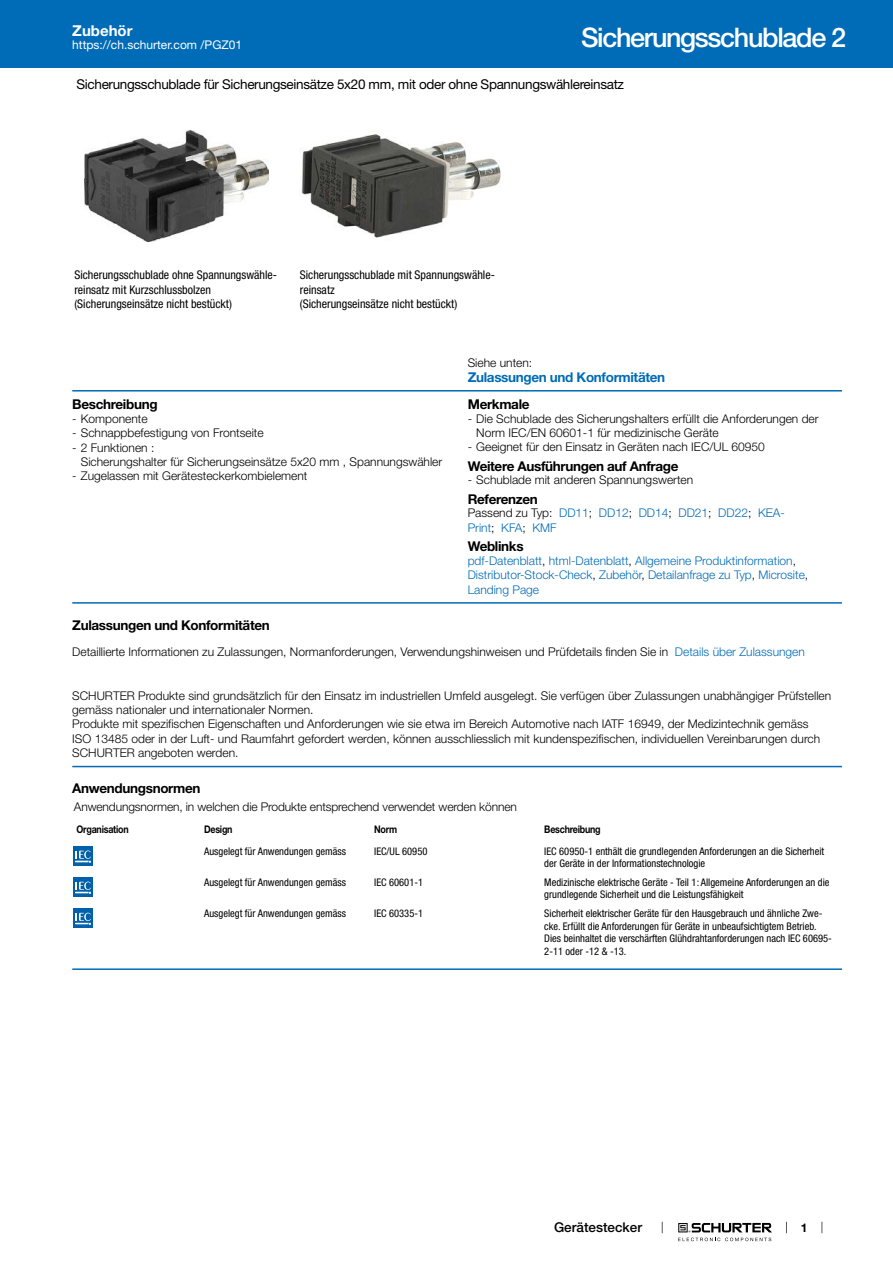
<style>
.page{position:relative;width:893px;height:1263px;background:#fff}
.page>*{position:absolute;margin:0;border:0;box-sizing:border-box;transform-origin:0 0}
.t1{font:500 27px "Helvetica Neue LT";letter-spacing:-.05em;color:#fff}
.t2{font:700 15px "Helvetica Neue LT";color:#fff}
.t3{font:700 13.5px "Helvetica Neue LT";letter-spacing:-.025em;color:#000}
.t4{font:13.5px "Helvetica Neue LT";letter-spacing:-.025em;color:#000}
.t5{font:700 13.5px "Helvetica Neue LT";letter-spacing:-.025em;color:#006bb6}
.t6{font:500 13.5px "Helvetica Neue LT";color:#000}
.t7{font:300 12px/14.4px "Helvetica Neue LT";color:#000}
.t8{font:300 12px/14.4px "Helvetica Neue LT";color:#006bb6}
.t9{font:condensed 12px/14.4px "Helvetica Neue LT";color:#000}
.t10{font:12px "Helvetica Neue LT";color:#fff}
.t11{font:700 12px "Helvetica Neue LT";color:#000}
.t12{font:condensed 10.5px/12.6px "Helvetica Neue LT";color:#000}
.t13{font:700 10.5px "Helvetica Neue LT";letter-spacing:-.025em;color:#000;scale:.85 1}
.s1{color:#000}
.s2{color:#006bb6}
</style>
<div class="page">
<svg style="left:678px;top:1223px;width:94px;height:18px"></svg>
<div style="left:0;top:0;width:893px;height:68px;background:#006bb6"></div>
<img style="left:85px;top:130px;width:183px;height:112px">
<img style="left:301px;top:134px;width:200px;height:104px">
<hr style="left:72px;top:390px;width:770px;height:1px;background:#006bb6">
<hr style="left:72px;top:602px;width:770px;height:2px;background:#006bb6">
<hr style="left:72px;top:766px;width:770px;height:1px;background:#006bb6">
<svg style="left:73px;top:846px;width:20px;height:1px"></svg>
<div style="left:73px;top:847px;width:20px;height:19px;background:#0060a9"></div>
<svg style="left:75px;top:850px;width:16px;height:13px"></svg>
<svg style="left:73px;top:877px;width:20px;height:1px"></svg>
<div style="left:73px;top:878px;width:20px;height:19px;background:#0060a9"></div>
<svg style="left:75px;top:881px;width:16px;height:13px"></svg>
<svg style="left:73px;top:908px;width:20px;height:1px"></svg>
<div style="left:73px;top:909px;width:20px;height:19px;background:#0060a9"></div>
<svg style="left:75px;top:913px;width:16px;height:12px"></svg>
<hr style="left:72px;top:968px;width:770px;height:2px;background:#006bb6">
<p class="t2" style="left:72px;top:21px;width:62px">Zubehör</p>
<p class="t10" style="left:72px;top:38px;width:171px">https://ch.schurter.com /PGZ01</p>
<h1 class="t1" style="left:581px;top:21px;width:267px">Sicherungsschublade 2</h1>
<p class="t4" style="left:77px;top:76px;width:549px">Sicherungsschublade für Sicherungseinsätze 5x20 mm, mit oder ohne Spannungswählereinsatz</p>
<p class="t9" style="left:74px;top:268px;width:204px">Sicherungsschublade ohne Spannungswähle&shy;reinsatz mit Kurzschlussbolzen (Sicherungseinsätze nicht bestückt)</p>
<p class="t9" style="left:300px;top:268px;width:197px">Sicherungsschublade mit Spannungswähle&shy;reinsatz<br>(Sicherungseinsätze nicht bestückt)</p>
<p class="t3" style="left:72px;top:396px;width:87px">Beschreibung</p>
<p class="t7" style="left:72px;top:411px;width:77px">- Komponente</p>
<p class="t7" style="left:72px;top:425px;width:193px">- Schnappbefestigung von Frontseite</p>
<p class="t7" style="left:81px;top:440px;width:363px;text-indent:-9px">- 2 Funktionen :<br>Sicherungshalter für Sicherungseinsätze 5x20 mm , Spannungswähler</p>
<p class="t7" style="left:72px;top:469px;width:237px">- Zugelassen mit Gerätesteckerkombielement</p>
<p class="t7" style="left:468px;top:355px;width:66px">Siehe unten:</p>
<p class="t5" style="left:468px;top:368px;width:199px">Zulassungen und Konformitäten</p>
<p class="t3" style="left:468px;top:396px;width:63px">Merkmale</p>
<p class="t7" style="left:476px;top:411px;width:344px;text-indent:-9px">- Die Schublade des Sicherungshalters erfüllt die Anforderungen der<br>Norm IEC/EN 60601-1 für medizinische Geräte</p>
<p class="t7" style="left:468px;top:439px;width:299px">- Geeignet für den Einsatz in Geräten nach IEC/UL 60950</p>
<p class="t3" style="left:468px;top:457px;width:212px">Weitere Ausführungen auf Anfrage</p>
<p class="t7" style="left:468px;top:473px;width:227px">- Schublade mit anderen Spannungswerten</p>
<p class="t3" style="left:468px;top:490px;width:72px">Referenzen</p>
<p class="t8" style="left:468px;top:506px;width:319px"><span class="s1">Passend zu Typ:</span> DD11<span class="s1">;</span> DD12<span class="s1">;</span> DD14<span class="s1">;</span> DD21<span class="s1">;</span> DD22<span class="s1">;</span> KEA-<br>Print<span class="s1">;</span> KFA<span class="s1">;</span> KMF</p>
<p class="t3" style="left:468px;top:538px;width:57px">Weblinks</p>
<p class="t8" style="left:468px;top:553px;width:342px">pdf-Datenblatt<span class="s1">,</span> html-Datenblatt<span class="s1">,</span> Allgemeine Produktinformation<span class="s1">,<br></span>Distributor-Stock-Check<span class="s1">,</span> Zubehör<span class="s1">,</span> Detailanfrage zu Typ<span class="s1">,</span> Microsite<span class="s1">,<br></span>Landing Page</p>
<p class="t3" style="left:72px;top:616px;width:199px">Zulassungen und Konformitäten</p>
<p class="t7" style="left:72px;top:645px;width:734px">Detaillierte Informationen zu Zulassungen, Normanforderungen, Verwendungshinweisen und Prüfdetails finden Sie in <span class="s2">Details über Zulassungen</span></p>
<p class="t7" style="left:72px;top:688px;width:760px">SCHURTER Produkte sind grundsätzlich für den Einsatz im industriellen Umfeld ausgelegt. Sie verfügen über Zulassungen unabhängiger Prüfstellen gemäss nationaler und internationaler Normen.<br>Produkte mit spezifischen Eigenschaften und Anforderungen wie sie etwa im Bereich Automotive nach IATF 16949, der Medizintechnik gemäss<br>ISO 13485 oder in der Luft- und Raumfahrt gefordert werden, können ausschliesslich mit kundenspezifischen, individuellen Vereinbarungen durch SCHURTER angeboten werden.</p>
<p class="t3" style="left:72px;top:780px;width:130px">Anwendungsnormen</p>
<p class="t7" style="left:74px;top:800px;width:444px">Anwendungsnormen, in welchen die Produkte entsprechend verwendet werden können</p>
<p class="t13" style="left:77px;top:823px;width:63px">Organisation</p>
<p class="t13" style="left:204px;top:823px;width:35px">Design</p>
<p class="t13" style="left:374px;top:823px;width:29px">Norm</p>
<p class="t13" style="left:544px;top:823px;width:68px">Beschreibung</p>
<p class="t12" style="left:204px;top:845px;width:143px">Ausgelegt für Anwendungen gemäss</p>
<p class="t12" style="left:374px;top:845px;width:55px">IEC/UL 60950</p>
<p class="t12" style="left:544px;top:845px;width:281px">IEC 60950-1 enthält die grundlegenden Anforderungen an die Sicherheit der Geräte in der Informationstechnologie</p>
<p class="t12" style="left:204px;top:876px;width:143px">Ausgelegt für Anwendungen gemäss</p>
<p class="t12" style="left:374px;top:876px;width:50px">IEC 60601-1</p>
<p class="t12" style="left:544px;top:876px;width:287px">Medizinische elektrische Geräte - Teil 1: Allgemeine Anforderungen an die grundlegende Sicherheit und die Leistungsfähigkeit</p>
<p class="t12" style="left:204px;top:907px;width:143px">Ausgelegt für Anwendungen gemäss</p>
<p class="t12" style="left:374px;top:907px;width:50px">IEC 60335-1</p>
<p class="t12" style="left:544px;top:907px;width:289px">Sicherheit elektrischer Geräte für den Hausgebrauch und ähnliche Zwe&shy;cke. Erfüllt die Anforderungen für Geräte in unbeaufsichtigtem Betrieb.<br>Dies beinhaltet die verschärften Glühdrahtanforderungen nach IEC 60695- 2-11 oder -12 &amp; -13.</p>
<p class="t6" style="left:554px;top:1219px;width:90px">Gerätestecker</p>
<p class="t11" style="left:801px;top:1220px;width:8px">1</p>
</div>
